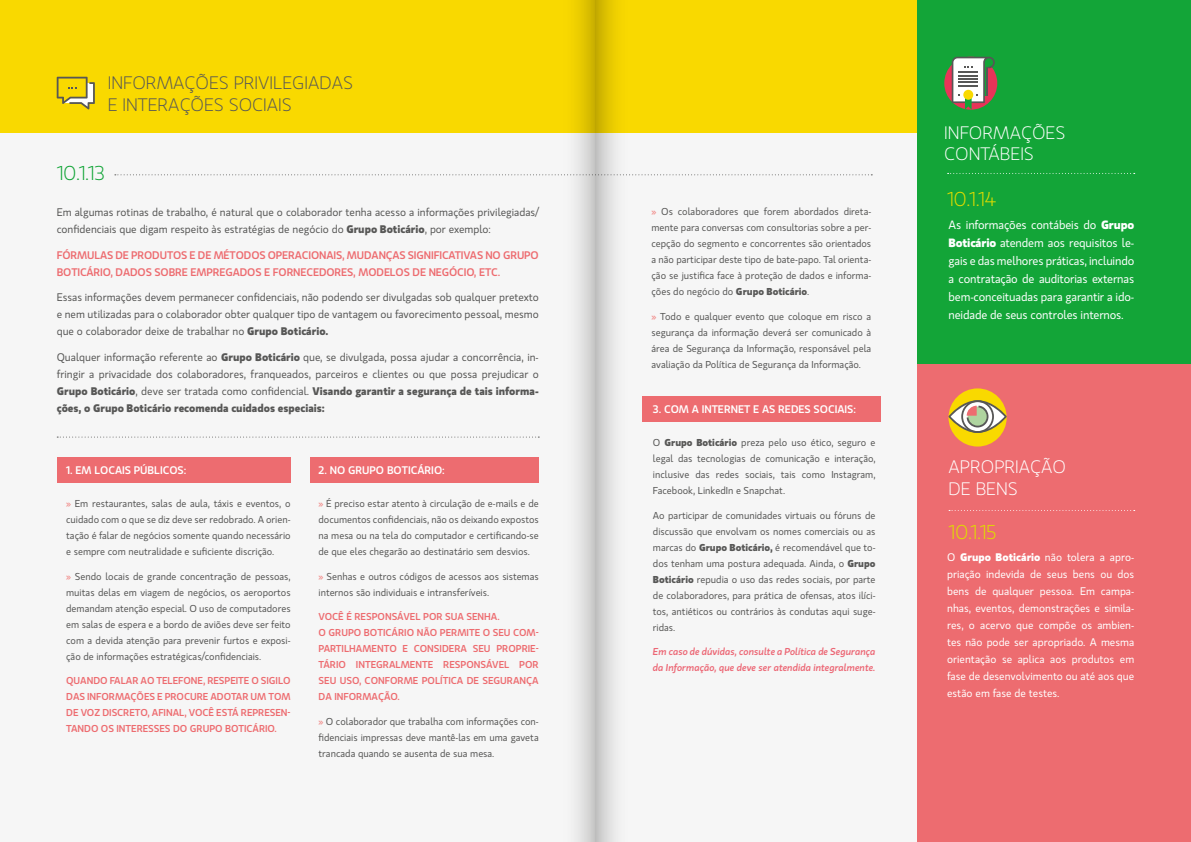
<style>
.page{position:relative;width:1191px;height:842px;background:#fff}
.page>*{position:absolute;margin:0;border:0;box-sizing:border-box;transform-origin:0 0}
.t1{font:300 20px "Gloriola Std";letter-spacing:-.02em;color:#dedc00}
.t2{font:300 20px "Gloriola Std";color:#13a538}
.t3{font:300 18px/21.6px "Gloriola Std";color:#575756}
.t4{font:300 18px/21.6px "Gloriola Std";color:#fff}
.t5{font:12px/18px "Gloriola Std";letter-spacing:-.01em;color:#fff;text-align:justify}
.t6{font:11px/17px "Gloriola Std";color:#575756;text-align:justify}
.t7{font:11px/17px "Gloriola Std";color:#fff;text-align:justify}
.t8{font:500 11px/17px "Gloriola Std";letter-spacing:-.01em;color:#ed6c70}
.t9{font:500 11px "Gloriola Std";color:#fff}
.t10{font:10px/16px "Gloriola Std";color:#575756;text-align:justify}
.t11{font:500 10px/16px "Gloriola Std";color:#ed6c70;text-align:justify}
.t12{font:italic 500 10px/16px "Gloriola Std";letter-spacing:-.005em;color:#ec6775}
.s1{font-weight:700}
.s2{color:#f18d8b}
</style>
<div class="page">
<div style="left:0;top:0;width:917px;height:133px;background:#f9d900"></div>
<div style="left:0;top:133px;width:1191px;height:709px;background:#f6f6f6"></div>
<div style="left:917px;top:0;width:274px;height:364px;background:#13a538"></div>
<div style="left:917px;top:364px;width:274px;height:478px;background:#ed6c70"></div>
<div style="left:642px;top:396px;width:239px;height:26px;background:#ed6c70"></div>
<svg style="left:947px;top:173px;width:187px;height:1px"></svg>
<div style="left:944px;top:57px;width:53px;height:53px;background:#e83458;border-radius:50%"></div>
<svg style="left:951px;top:57px;width:43px;height:53px"></svg>
<hr style="left:986px;top:67px;width:2px;height:29px;background:#575756">
<svg style="left:949px;top:510px;width:185px;height:1px"></svg>
<div style="left:948px;top:388px;width:58px;height:59px;background:#f9d900;border-radius:50%"></div>
<svg style="left:948px;top:400px;width:58px;height:33px"></svg>
<div style="left:57px;top:457px;width:234px;height:25px;background:#ed6c70"></div>
<div style="left:310px;top:457px;width:229px;height:25px;background:#ed6c70"></div>
<svg style="left:57px;top:77px;width:38px;height:32px"></svg>
<svg style="left:115px;top:174px;width:757px;height:1px"></svg>
<svg style="left:57px;top:437px;width:482px;height:1px"></svg>
<img style="left:546px;top:0;width:99px;height:841px">
<h2 class="t3" style="left:108px;top:72px;width:247px">INFORMAÇÕES PRIVILEGIADAS<br>E INTERAÇÕES SOCIAIS</h2>
<h1 class="t2" style="left:57px;top:160px;width:49px">10.1.13</h1>
<p class="t6" style="left:57px;top:203px;width:483px">Em algumas rotinas de trabalho, é natural que o colaborador tenha acesso a informações privilegiadas/ confidenciais que digam respeito às estratégias de negócio do <span class="s1">Grupo Boticário</span>, por exemplo:</p>
<p class="t8" style="left:57px;top:246px;width:483px">FÓRMULAS DE PRODUTOS E DE MÉTODOS OPERACIONAIS, MUDANÇAS SIGNIFICATIVAS NO GRUPO<br>BOTICÁRIO, DADOS SOBRE EMPREGADOS E FORNECEDORES, MODELOS DE NEGÓCIO, ETC.</p>
<p class="t6" style="left:57px;top:288px;width:483px">Essas informações devem permanecer confidenciais, não podendo ser divulgadas sob qualquer pretexto e nem utilizadas para o colaborador obter qualquer tipo de vantagem ou favorecimento pessoal, mesmo que o colaborador deixe de trabalhar no <span class="s1">Grupo Boticário.</span></p>
<p class="t6" style="left:57px;top:348px;width:483px">Qualquer informação referente ao <span class="s1">Grupo Boticário</span> que, se divulgada, possa ajudar a concorrência, in&shy;fringir a privacidade dos colaboradores, franqueados, parceiros e clientes ou que possa prejudicar o <span class="s1">Grupo Boticário</span>, deve ser tratada como confidencial. <span class="s1">Visando garantir a segurança de tais informa&shy;ções, o Grupo Boticário recomenda cuidados especiais:</span></p>
<p class="t9" style="left:66px;top:462px;width:122px">1. EM LOCAIS PÚBLICOS:</p>
<p class="t10" style="left:66px;top:495px;width:226px"><span class="s2">»</span> Em restaurantes, salas de aula, táxis e eventos, o cuidado com o que se diz deve ser redobrado. A orien&shy;tação é falar de negócios somente quando necessário e sempre com neutralidade e suficiente discrição.</p>
<p class="t10" style="left:66px;top:568px;width:226px"><span class="s2">»</span> Sendo locais de grande concentração de pessoas, muitas delas em viagem de negócios, os aeroportos demandam atenção especial. O uso de computadores em salas de espera e a bordo de aviões deve ser feito com a devida atenção para prevenir furtos e exposi&shy;ção de informações estratégicas/confidenciais.</p>
<p class="t11" style="left:66px;top:672px;width:226px">QUANDO FALAR AO TELEFONE, RESPEITE O SIGILO DAS INFORMAÇÕES E PROCURE ADOTAR UM TOM DE VOZ DISCRETO, AFINAL, VOCÊ ESTÁ REPRESEN-TANDO OS INTERESSES DO GRUPO BOTICÁRIO.</p>
<p class="t9" style="left:318px;top:462px;width:128px">2. NO GRUPO BOTICÁRIO:</p>
<p class="t10" style="left:318px;top:495px;width:222px"><span class="s2">»</span> É preciso estar atento à circulação de e-mails e de documentos confidenciais, não os deixando expostos na mesa ou na tela do computador e certificando-se de que eles chegarão ao destinatário sem desvios.</p>
<p class="t10" style="left:318px;top:568px;width:222px"><span class="s2">»</span> Senhas e outros códigos de acessos aos sistemas internos são individuais e intransferíveis.</p>
<p class="t11" style="left:318px;top:608px;width:222px;text-align:left">VOCÊ É RESPONSÁVEL POR SUA SENHA.<br>O GRUPO BOTICÁRIO NÃO PERMITE O SEU COM-PARTILHAMENTO E CONSIDERA SEU PROPRIE-TÁRIO INTEGRALMENTE RESPONSÁVEL POR SEU USO, CONFORME POLÍTICA DE SEGURANÇA DA INFORMAÇÃO.</p>
<p class="t10" style="left:318px;top:713px;width:222px"><span class="s2">»</span> O colaborador que trabalha com informações con&shy;fidenciais impressas deve mantê-las em uma gaveta trancada quando se ausenta de sua mesa.</p>
<p class="t10" style="left:651px;top:203px;width:221px"><span class="s2">»</span> Os colaboradores que forem abordados direta&shy;mente para conversas com consultorias sobre a per&shy;cepção do segmento e concorrentes são orientados a não participar deste tipo de bate-papo. Tal orienta&shy;ção se justifica face à proteção de dados e informa&shy;ções do negócio do <span class="s1">Grupo Boticário</span>.</p>
<p class="t10" style="left:651px;top:308px;width:221px"><span class="s2">»</span> Todo e qualquer evento que coloque em risco a segurança da informação deverá ser comunicado à área de Segurança da Informação, responsável pela avaliação da Política de Segurança da Informação.</p>
<p class="t9" style="left:653px;top:401px;width:205px">3. COM A INTERNET E AS REDES SOCIAIS:</p>
<p class="t10" style="left:653px;top:434px;width:224px">O <span class="s1">Grupo Boticário</span> preza pelo uso ético, seguro e legal das tecnologias de comunicação e interação, inclusive das redes sociais, tais como Instagram, Facebook, LinkedIn e Snapchat.</p>
<p class="t10" style="left:653px;top:507px;width:224px">Ao participar de comunidades virtuais ou fóruns de discussão que envolvam os nomes comerciais ou as marcas do <span class="s1">Grupo Boticário,</span> é recomendável que to&shy;dos tenham uma postura adequada. Ainda, o <span class="s1">Grupo Boticário</span> repudia o uso das redes sociais, por parte de colaboradores, para prática de ofensas, atos ilíci&shy;tos, antiéticos ou contrários às condutas aqui suge&shy;ridas.</p>
<p class="t12" style="left:653px;top:643px;width:224px">Em caso de dúvidas, consulte a Política de Segurança da Informação, que deve ser atendida integralmente.</p>
<h2 class="t4" style="left:944px;top:121px;width:122px">INFORMAÇÕES<br>CONTÁBEIS</h2>
<h1 class="t1" style="left:947px;top:185px;width:51px">10.1.14</h1>
<p class="t5" style="left:948px;top:215px;width:187px">As informações contábeis do <span class="s1">Grupo Boticário</span> atendem aos requisitos le&shy;gais e das melhores práticas, incluindo a contratação de auditorias externas bem-conceituadas para garantir a ido&shy;neidade de seus controles internos.</p>
<h2 class="t4" style="left:948px;top:456px;width:119px">APROPRIAÇÃO<br>DE BENS</h2>
<h1 class="t1" style="left:948px;top:519px;width:49px">10.1.15</h1>
<p class="t7" style="left:947px;top:548px;width:189px">O <span class="s1">Grupo Boticário</span> não tolera a apro&shy;priação indevida de seus bens ou dos bens de qualquer pessoa. Em campa&shy;nhas, eventos, demonstrações e simila&shy;res, o acervo que compõe os ambien&shy;tes não pode ser apropriado. A mesma orientação se aplica aos produtos em fase de desenvolvimento ou até aos que estão em fase de testes.</p>
</div>
